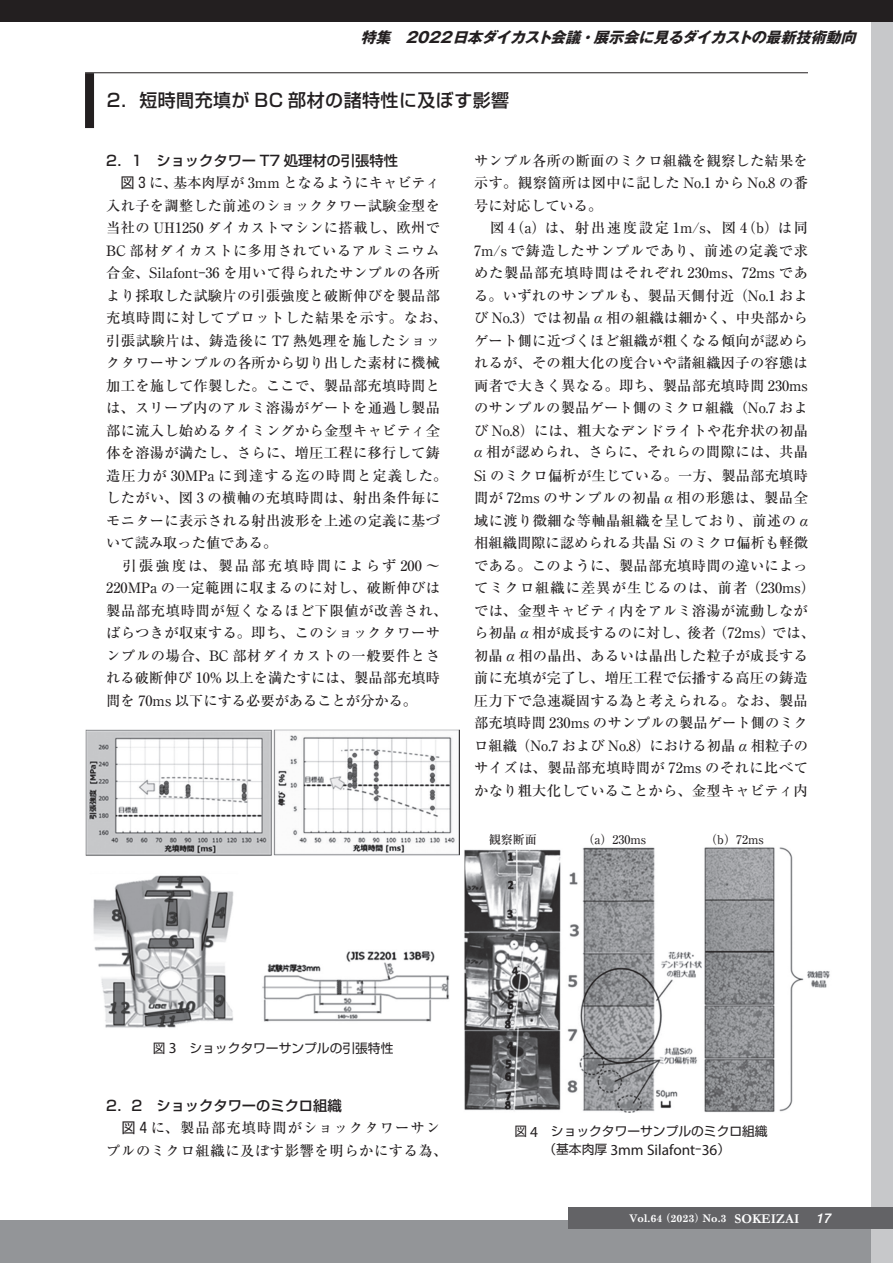
<style>
.page{position:relative;width:893px;height:1263px;background:#fff}
.page>*{position:absolute;margin:0;border:0;box-sizing:border-box;transform-origin:0 0}
.t1{font:500 18px "Shin Go Pro";letter-spacing:.025em;color:#231f20}
.t2{font:15.3px "Myriad Pro";color:#231f20}
.t3{font:italic 700 15px "Gothic MB101 Pro";color:#231f20}
.t4{font:500 14.25px/22.5px "Ryumin Pro";letter-spacing:.02em;color:#231f20}
.t5{font:500 14.25px/22.5px "Ryumin Pro";letter-spacing:.045em;color:#231f20;text-align:center}
.t6{font:500 14.25px "Shin Go Pro";color:#231f20}
.t7{font:italic 500 13.5px "Helvetica Neue LT Std";color:#fff}
.t8{font:12.75px "Shin Go Pro";color:#231f20}
.t9{font:500 12px "Ryumin Pro";color:#231f20}
.t10{font:700 10.5px "Century Schoolbook";color:#fff}
.s1{font-family:"Shin Go Pro";font-weight:400}
.s2{font-family:"Times New Roman";font-weight:400;font-style:italic;font-size:15.6px}
.s3{font-family:"Myriad Pro";font-size:15.3px}
.s4{font-family:"Shin Go Pro";font-size:12.75px}
.s5{font-family:"Ryumin Pro";font-weight:900}
.s6{font-family:"Ryumin Pro";font-weight:800}
.s7{font-family:"Garamond";font-size:13.5px}
</style>
<div class="page">
<div style="left:0;top:1220px;width:893px;height:43px;background:#939598"></div>
<div style="left:872px;top:0;width:21px;height:1263px;background:#c7c8ca"></div>
<div style="left:0;top:0;width:893px;height:21px;background:#231f20"></div>
<div style="left:808px;top:1208px;width:85px;height:21px;background:#636366"></div>
<div style="left:568px;top:1208px;width:240px;height:21px;background:#636366"></div>
<hr style="left:85px;top:72px;width:723px;height:1px;background:#231f20">
<div style="left:85px;top:73px;width:9px;height:55px;background:#231f20"></div>
<img style="left:85px;top:729px;width:374px;height:299px">
<img style="left:464px;top:847px;width:366px;height:265px">
<p class="t3" style="left:360px;top:25px;width:502px">特集　2022日本ダイカスト会議・展示会に見るダイカストの最新技術動向</p>
<p class="t1" style="left:107px;top:86px;width:404px">2．短時間充填が BC 部材の諸特性に及ぼす影響</p>
<p class="t6" style="left:106px;top:148px;width:293px">2．1　ショックタワー T7 処理材の引張特性</p>
<p class="t4" style="left:106px;top:170px;width:342px;text-indent:14px"><span class="s1">図 3</span> に、基本肉厚が 3mm となるようにキャビティ入れ子を調整した前述のショックタワー試験金型を当社の UH1250 ダイカストマシンに搭載し、欧州で<br>BC 部材ダイカストに多用されているアルミニウム合金、Silafont-36 を用いて得られたサンプルの各所より採取した試験片の引張強度と破断伸びを製品部充填時間に対してプロットした結果を示す。なお、引張試験片は、鋳造後に T7 熱処理を施したショックタワーサンプルの各所から切り出した素材に機械加工を施して作製した。ここで、製品部充填時間とは、スリーブ内のアルミ溶湯がゲートを通過し製品部に流入し始めるタイミングから金型キャビティ全体を溶湯が満たし、さらに、増圧工程に移行して鋳造圧力が 30MPa に到達する迄の時間と定義した。したがい、図 3 の横軸の充填時間は、射出条件毎にモニターに表示される射出波形を上述の定義に基づいて読み取った値である。<br>　引張強度は、製品部充填時間によらず 200 ～<br>220MPa の一定範囲に収まるのに対し、破断伸びは製品部充填時間が短くなるほど下限値が改善され、ばらつきが収束する。即ち、このショックタワーサンプルの場合、BC 部材ダイカストの一般要件とされる破断伸び 10% 以上を満たすには、製品部充填時間を 70ms 以下にする必要があることが分かる。</p>
<p class="t4" style="left:474px;top:148px;width:335px">サンプル各所の断面のミクロ組織を観察した結果を示す。観察箇所は図中に記した No.1 から No.8 の番号に対応している。<br>　図 4（a）は、射出速度設定 1m/s、図 4（b）は同<br>7m/s で鋳造したサンプルであり、前述の定義で求めた製品部充填時間はそれぞれ 230ms、72ms である。いずれのサンプルも、製品天側付近 （No.1 および No.3）では初晶 <span class="s2">α</span> 相の組織は細かく、中央部からゲート側に近づくほど組織が粗くなる傾向が認められるが、その粗大化の度合いや諸組織因子の容態は両者で大きく異なる。即ち、製品部充填時間 230msのサンプルの製品ゲート側のミクロ組織（No.7 および No.8）には、粗大なデンドライトや花弁状の初晶<span class="s2">α</span> 相が認められ、さらに、それらの間隙には、共晶</p>
<p class="t4" style="left:474px;top:463px;width:342px">Si のミクロ偏析が生じている。一方、製品部充填時間が 72ms のサンプルの初晶 <span class="s2">α</span> 相の形態は、製品全域に渡り微細な等軸晶組織を呈しており、前述の <span class="s2">α</span>相組織間隙に認められる共晶 Si のミクロ偏析も軽微である。このように、製品部充填時間の違いによってミクロ組織に差異が生じるのは、前者 （230ms）では、金型キャビティ内をアルミ溶湯が流動しながら初晶 <span class="s2">α</span> 相が成長するのに対し、後者 （72ms）では、初晶 <span class="s2">α</span> 相の晶出、あるいは晶出した粒子が成長する前に充填が完了し、増圧工程で伝播する高圧の鋳造圧力下で急速凝固する為と考えられる。なお、製品部充填時間 230ms のサンプルの製品ゲート側のミクロ組織 （No.7 および No.8）における初晶 <span class="s2">α</span> 相粒子のサイズは、製品部充填時間が 72ms のそれに比べてかなり粗大化していることから、金型キャビティ内</p>
<p class="t9" style="left:489px;top:830px;width:49px">観察断面</p>
<p class="t9" style="left:582px;top:830px;width:65px">（a）230ms</p>
<p class="t9" style="left:705px;top:830px;width:60px">（b）72ms</p>
<p class="t8" style="left:153px;top:1038px;width:242px">図 <span class="s3">3</span> ショックタワーサンプルの引張特性</p>
<p class="t6" style="left:106px;top:1093px;width:237px">2．2　ショックタワーのミクロ組織</p>
<p class="t5" style="left:106px;top:1115px;width:342px"><span class="s1">図 4</span> に、製品部充填時間がショックタワーサン<br>プルのミクロ組織に及ぼす影響を明らかにする為、</p>
<p class="t8" style="left:514px;top:1121px;width:255px">図 <span class="s3">4</span> ショックタワーサンプルのミクロ組織</p>
<p class="t2" style="left:543px;top:1140px;width:188px"><span class="s4">（基本肉厚</span> 3mm Silafont<span class="s4">-</span>36<span class="s4">）</span></p>
<p class="t10" style="left:630px;top:1210px;width:171px">Vol.64<span class="s5">（</span>2023<span class="s6">）</span>No.3 <span class="s7">SOKEIZAI</span></p>
<p class="t7" style="left:816px;top:1210px;width:17px">17</p>
</div>
